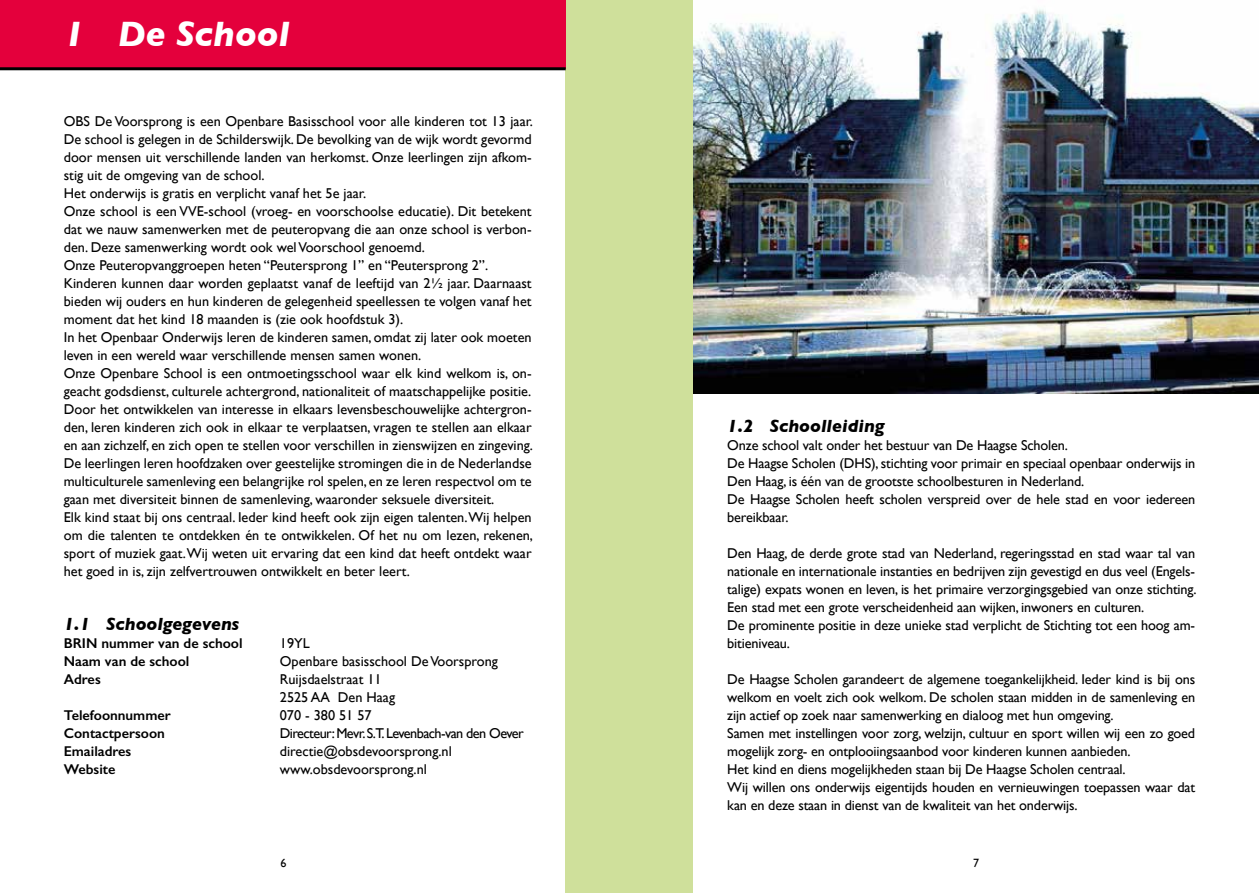
<style>
.page{position:relative;width:1259px;height:893px;background:#fff}
.page>*{position:absolute;margin:0;border:0;box-sizing:border-box;transform-origin:0 0}
.t1{font:italic 700 36px "Gill Sans";color:#fff}
.t2{font:italic 700 18px "Gill Sans";color:#000}
.t3{font:14.25px/18px "Gill Sans";color:#000}
.t4{font:600 14.25px "Gill Sans";color:#000}
.t5{font:14.25px "Gill Sans";letter-spacing:-.04em;color:#000}
.t6{font:12px "Gill Sans";color:#000}
</style>
<div class="page">
<div style="left:566px;top:0;width:127px;height:893px;background:#cfe09b"></div>
<div style="left:0;top:0;width:566px;height:68px;background:#e4003c"></div>
<hr style="left:0;top:67px;width:566px;height:3px;background:#000">
<img style="left:693px;top:9px;width:566px;height:385px">
<h1 class="t1" style="left:64px;top:13px;width:227px">1 De School</h1>
<p class="t3" style="left:64px;top:112px;width:471px">OBS De Voorsprong is een Openbare Basisschool voor alle kinderen tot 13 jaar.<br>De school is gelegen in de Schilderswijk. De bevolking van de wijk wordt gevormd door mensen uit verschillende landen van herkomst. Onze leerlingen zijn afkom&shy;stig uit de omgeving van de school.<br>Het onderwijs is gratis en verplicht vanaf het 5e jaar.<br>Onze school is een VVE-school (vroeg- en voorschoolse educatie). Dit betekent dat we nauw samenwerken met de peuteropvang die aan onze school is verbon&shy;den. Deze samenwerking wordt ook wel Voorschool genoemd.<br>Onze Peuteropvanggroepen heten “Peutersprong 1” en “Peutersprong 2”.<br>Kinderen kunnen daar worden geplaatst vanaf de leeftijd van 2½ jaar. Daarnaast bieden wij ouders en hun kinderen de gelegenheid speellessen te volgen vanaf het moment dat het kind 18 maanden is (zie ook hoofdstuk 3).<br>In het Openbaar Onderwijs leren de kinderen samen, omdat zij later ook moeten leven in een wereld waar verschillende mensen samen wonen.<br>Onze Openbare School is een ontmoetingsschool waar elk kind welkom is, on&shy;geacht godsdienst, culturele achtergrond, nationaliteit of maatschappelijke positie.<br>Door het ontwikkelen van interesse in elkaars levensbeschouwelijke achtergron&shy;den, leren kinderen zich ook in elkaar te verplaatsen, vragen te stellen aan elkaar en aan zichzelf, en zich open te stellen voor verschillen in zienswijzen en zingeving.<br>De leerlingen leren hoofdzaken over geestelijke stromingen die in de Nederlandse multiculturele samenleving een belangrijke rol spelen, en ze leren respectvol om te gaan met diversiteit binnen de samenleving, waaronder seksuele diversiteit.<br>Elk kind staat bij ons centraal. Ieder kind heeft ook zijn eigen talenten.Wij helpen om die talenten te ontdekken én te ontwikkelen. Of het nu om lezen, rekenen, sport of muziek gaat. Wij weten uit ervaring dat een kind dat heeft ontdekt waar het goed in is, zijn zelfvertrouwen ontwikkelt en beter leert.</p>
<p class="t2" style="left:64px;top:613px;width:177px">1.1 Schoolgegevens</p>
<p class="t4" style="left:64px;top:635px;width:180px">BRIN nummer van de school</p>
<p class="t3" style="left:280px;top:634px;width:31px">19YL</p>
<p class="t4" style="left:64px;top:653px;width:127px">Naam van de school</p>
<p class="t3" style="left:280px;top:652px;width:219px">Openbare basisschool De Voorsprong</p>
<p class="t4" style="left:64px;top:671px;width:38px">Adres</p>
<p class="t3" style="left:280px;top:670px;width:117px">Ruijsdaelstraat 11<br>2525 AA Den Haag</p>
<p class="t4" style="left:64px;top:707px;width:108px">Telefoonnummer</p>
<p class="t3" style="left:280px;top:706px;width:93px">070 - 380 51 57</p>
<p class="t4" style="left:64px;top:725px;width:103px">Contactpersoon</p>
<p class="t5" style="left:280px;top:725px;width:245px">Directeur: Mevr. S.T. Levenbach-van den Oever</p>
<p class="t4" style="left:64px;top:743px;width:69px">Emailadres</p>
<p class="t3" style="left:280px;top:742px;width:173px">directie@obsdevoorsprong.nl</p>
<p class="t4" style="left:64px;top:761px;width:53px">Website</p>
<p class="t3" style="left:280px;top:760px;width:149px">www.obsdevoorsprong.nl</p>
<p class="t2" style="left:727px;top:415px;width:159px">1.2 Schoolleiding</p>
<p class="t3" style="left:727px;top:436px;width:469px">Onze school valt onder het bestuur van De Haagse Scholen.<br>De Haagse Scholen (DHS), stichting voor primair en speciaal openbaar onderwijs in Den Haag, is één van de grootste schoolbesturen in Nederland.<br>De Haagse Scholen heeft scholen verspreid over de hele stad en voor iedereen bereikbaar.</p>
<p class="t3" style="left:727px;top:544px;width:471px">Den Haag, de derde grote stad van Nederland, regeringsstad en stad waar tal van nationale en internationale instanties en bedrijven zijn gevestigd en dus veel (Engels&shy;talige) expats wonen en leven, is het primaire verzorgingsgebied van onze stichting.<br>Een stad met een grote verscheidenheid aan wijken, inwoners en culturen.<br>De prominente positie in deze unieke stad verplicht de Stichting tot een hoog am&shy;bitieniveau.</p>
<p class="t3" style="left:727px;top:670px;width:469px">De Haagse Scholen garandeert de algemene toegankelijkheid. Ieder kind is bij ons welkom en voelt zich ook welkom. De scholen staan midden in de samenleving en zijn actief op zoek naar samenwerking en dialoog met hun omgeving.<br>Samen met instellingen voor zorg, welzijn, cultuur en sport willen wij een zo goed mogelijk zorg- en ontplooiingsaanbod voor kinderen kunnen aanbieden.<br>Het kind en diens mogelijkheden staan bij De Haagse Scholen centraal.<br>Wij willen ons onderwijs eigentijds houden en vernieuwingen toepassen waar dat kan en deze staan in dienst van de kwaliteit van het onderwijs.</p>
<p class="t6" style="left:281px;top:856px;width:7px">6</p>
<p class="t6" style="left:973px;top:856px;width:7px">7</p>
</div>
